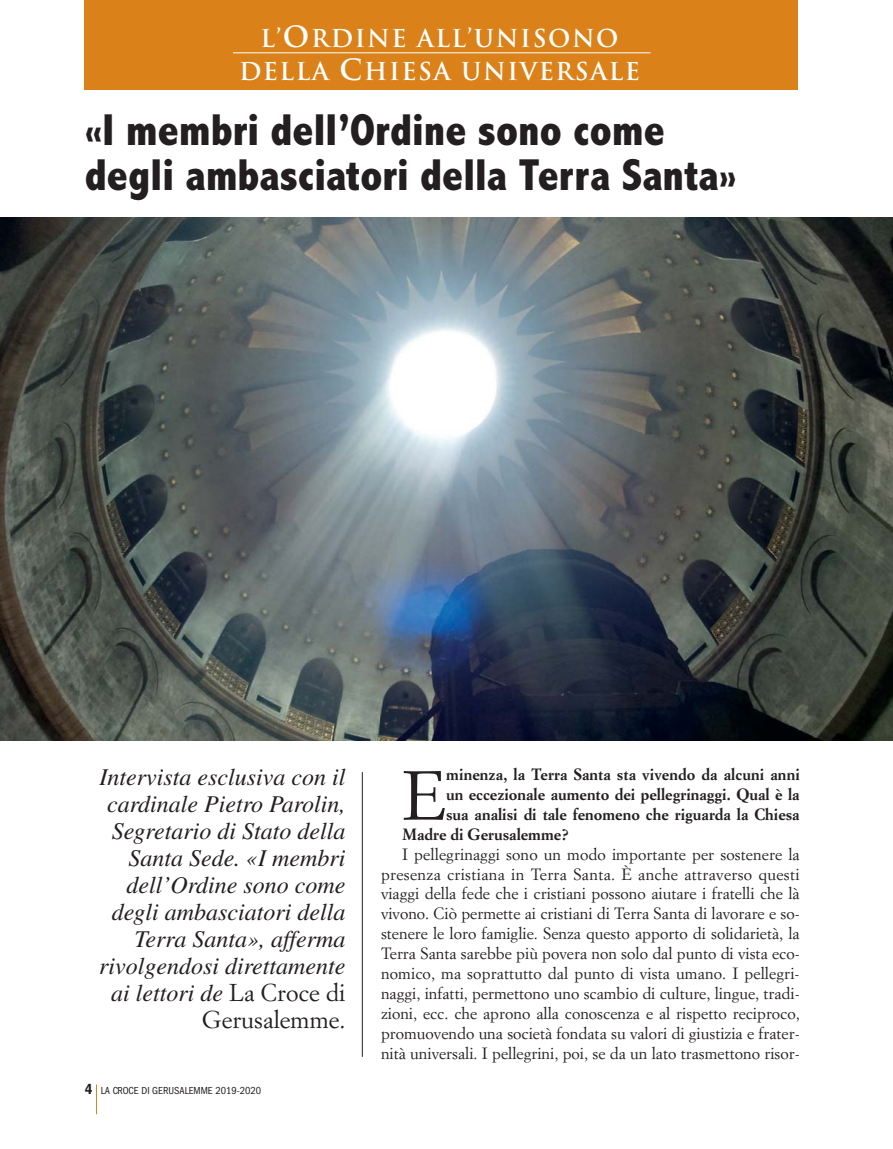
<style>
.page{position:relative;width:893px;height:1149px;background:#fff}
.page>*{position:absolute;margin:0;border:0;box-sizing:border-box;transform-origin:0 0}
.t1{font:67.95px "Simoncini Garamond";color:#231f20}
.t2{font:800 condensed 45px/45px "Abadi";color:#231f20}
.t3{font:italic 24px/27px "Times";color:#231f20;text-align:right}
.t4{font:700 24px/33px "Trajan";letter-spacing:.065em;color:#fff;text-align:center}
.t5{font:24px "Simoncini Garamond";color:#231f20}
.t6{font:16.05px/20px "Simoncini Garamond";color:#231f20;text-align:justify}
.t7{font:700 16.05px "Simoncini Garamond";color:#231f20}
.t8{font:condensed 10.5px "Franklin Gothic";color:#231f20}
.s1{font-size:28.5px}
.s2{font-family:"Simoncini Garamond";font-style:normal}
.s3{font-weight:600;font-size:15px}
</style>
<div class="page">
<svg style="left:96px;top:1084px;width:1px;height:29px"></svg>
<img style="left:0;top:218px;width:893px;height:522px">
<div style="left:85px;top:1px;width:713px;height:88px;background:#da8219"></div>
<hr style="left:233px;top:53px;width:417px;height:1px;background:#fff">
<hr style="left:362px;top:771px;width:1px;height:285px;background:#231f20">
<h3 class="t4" style="left:239px;top:22px;width:403px">L’<span class="s1">O</span>RDINE ALL’UNISONO<br>DELLA <span class="s1">C</span>HIESA UNIVERSALE</h3>
<h2 class="t2" style="left:85px;top:113px;width:653px">«I membri dell’Ordine sono come degli ambasciatori della Terra Santa»</h2>
<h3 class="t3" style="left:99px;top:765px;width:248px">Intervista esclusiva con il cardinale Pietro Parolin,<br>Segretario di Stato della<br>Santa Sede. «I membri dell’Ordine sono come degli ambasciatori della<br>Terra Santa», afferma rivolgendosi direttamente ai lettori de <span class="s2">La Croce di</span></h3>
<h3 class="t5" style="left:202px;top:1009px;width:145px">Gerusalemme.</h3>
<p class="t8" style="left:85px;top:1086px;width:178px"><span class="s3">4</span> LA CROCE DI GERUSALEMME 2019-2020</p>
<h1 class="t1" style="left:402px;top:767px;width:46px">E</h1>
<p class="t7" style="left:446px;top:767px;width:355px">minenza, la Terra Santa sta vivendo da alcuni anni</p>
<p class="t7" style="left:446px;top:787px;width:355px">un eccezionale aumento dei pellegrinaggi. Qual è la</p>
<p class="t7" style="left:446px;top:807px;width:355px">sua analisi di tale fenomeno che riguarda la Chiesa</p>
<p class="t7" style="left:402px;top:827px;width:168px">Madre di Gerusalemme?</p>
<p class="t6" style="left:381px;top:844px;width:420px;text-indent:21px">I pellegrinaggi sono un modo importante per sostenere la presenza cristiana in Terra Santa. È anche attraverso questi viaggi della fede che i cristiani possono aiutare i fratelli che là vivono. Ciò permette ai cristiani di Terra Santa di lavorare e so&shy;stenere le loro famiglie. Senza questo apporto di solidarietà, la Terra Santa sarebbe più povera non solo dal punto di vista eco&shy;nomico, ma soprattutto dal punto di vista umano. I pellegri&shy;naggi, infatti, permettono uno scambio di culture, lingue, tradi&shy;zioni, ecc. che aprono alla conoscenza e al rispetto reciproco, promuovendo una società fondata su valori di giustizia e frater&shy;nità universali. I pellegrini, poi, se da un lato trasmettono risor-</p>
</div>
